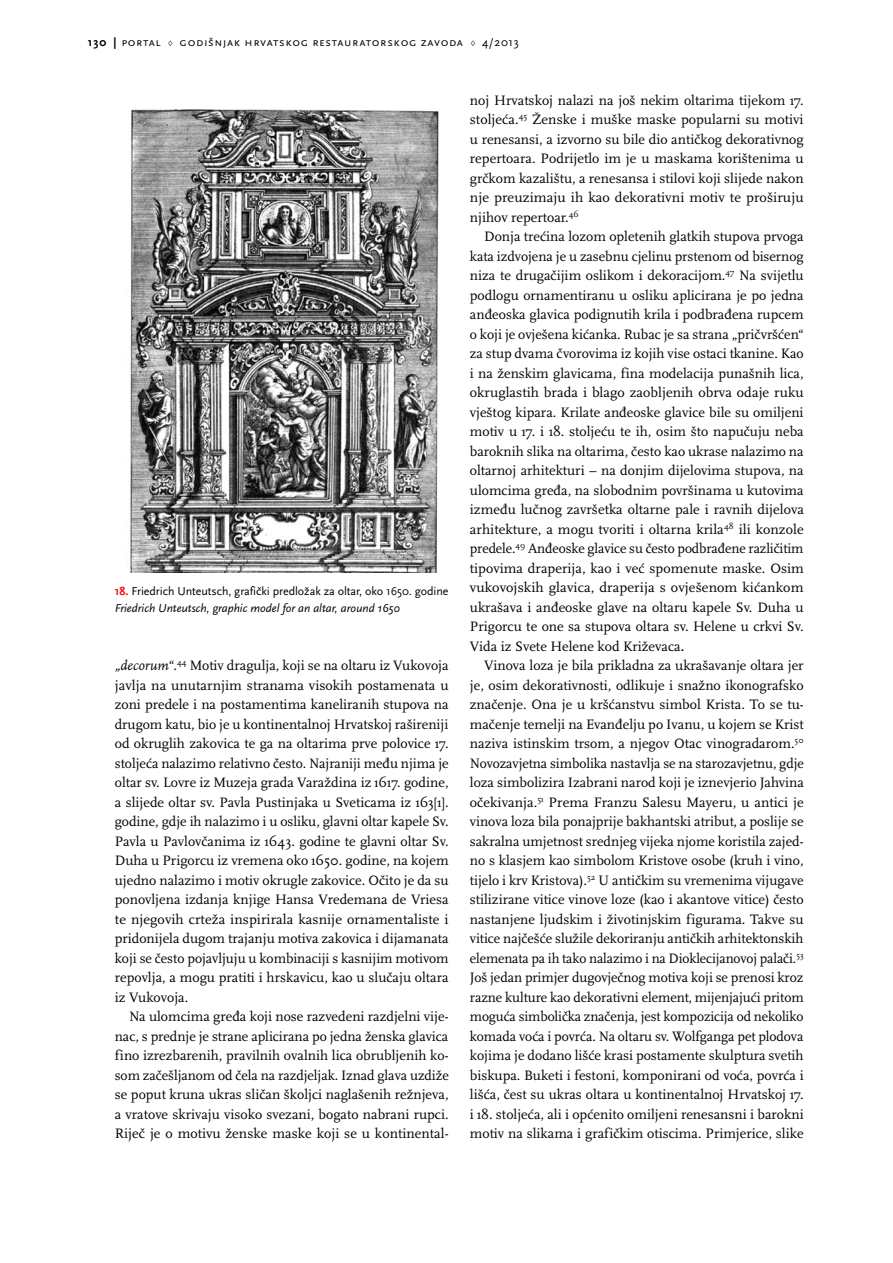
<style>
.page{position:relative;width:893px;height:1263px;background:#fff}
.page>*{position:absolute;margin:0;border:0;box-sizing:border-box;transform-origin:0 0}
.t1{font:14.25px/19.5px "Scala Pro";color:#000;text-align:justify}
.t2{font:12px/16.5px "Scala Sans Pro";letter-spacing:-.005em;color:#000}
.t3{font:12px "Scala Sans Pro";letter-spacing:.05em;color:#000}
.s1{font-weight:700}
.s2{font-family:"Scala Pro"}
.s3{font-weight:700;color:#f00}
.s4{font-style:italic}
</style>
<div class="page">
<img style="left:130px;top:109px;width:309px;height:464px">
<p class="t3" style="left:88px;top:35px;width:432px"><span class="s1">130 |</span> portal <span class="s2">♢</span> Godišnjak Hrvatskog restauratorskog zavoda <span class="s2">♢</span> 4/2013</p>
<p class="t2" style="left:115px;top:583px;width:335px"><span class="s3">18.</span> Friedrich Unteutsch, grafički predložak za oltar, oko 1650. godine<br><span class="s4">Friedrich Unteutsch, graphic model for an altar, around 1650</span></p>
<p class="t1" style="left:115px;top:656px;width:335px"><span class="s4">„decorum</span>“.<sup>44</sup> Motiv dragulja, koji se na oltaru iz Vukovoja javlja na unutarnjim stranama visokih postamenata u zoni predele i na postamentima kaneliranih stupova na drugom katu, bio je u kontinentalnoj Hrvatskoj rašireniji od okruglih zakovica te ga na oltarima prve polovice 17. stoljeća nalazimo relativno često. Najraniji među njima je oltar sv. Lovre iz Muzeja grada Varaždina iz 1617. godine, a slijede oltar sv. Pavla Pustinjaka u Sveticama iz 163[1]. godine, gdje ih nalazimo i u osliku, glavni oltar kapele Sv.<br>Pavla u Pavlovčanima iz 1643. godine te glavni oltar Sv.<br>Duha u Prigorcu iz vremena oko 1650. godine, na kojem ujedno nalazimo i motiv okrugle zakovice. Očito je da su ponovljena izdanja knjige Hansa Vredemana de Vriesa te njegovih crteža inspirirala kasnije ornamentaliste i pridonijela dugom trajanju motiva zakovica i dijamanata koji se često pojavljuju u kombinaciji s kasnijim motivom repovlja, a mogu pratiti i hrskavicu, kao u slučaju oltara iz Vukovoja.</p>
<p class="t1" style="left:115px;top:1007px;width:335px;text-indent:14px">Na ulomcima gređa koji nose razvedeni razdjelni vije&shy;nac, s prednje je strane aplicirana po jedna ženska glavica fino izrezbarenih, pravilnih ovalnih lica obrubljenih ko&shy;som začešljanom od čela na razdjeljak. Iznad glava uzdiže se poput kruna ukras sličan školjci naglašenih režnjeva, a vratove skrivaju visoko svezani, bogato nabrani rupci.<br>Riječ je o motivu ženske maske koji se u kontinental-</p>
<p class="t1" style="left:470px;top:90px;width:335px">noj Hrvatskoj nalazi na još nekim oltarima tijekom 17. stoljeća.<sup>45</sup> Ženske i muške maske popularni su motivi u renesansi, a izvorno su bile dio antičkog dekorativnog repertoara. Podrijetlo im je u maskama korištenima u grčkom kazalištu, a renesansa i stilovi koji slijede nakon nje preuzimaju ih kao dekorativni motiv te proširuju njihov repertoar.<sup>46</sup></p>
<p class="t1" style="left:470px;top:227px;width:336px;text-indent:14px">Donja trećina lozom opletenih glatkih stupova prvoga kata izdvojena je u zasebnu cjelinu prstenom od bisernog niza te drugačijim oslikom i dekoracijom.<sup>47</sup> Na svijetlu podlogu ornamentiranu u osliku aplicirana je po jedna anđeoska glavica podignutih krila i podbrađena rupcem o koji je ovješena kićanka. Rubac je sa strana „pričvršćen“ za stup dvama čvorovima iz kojih vise ostaci tkanine. Kao i na ženskim glavicama, fina modelacija punašnih lica, okruglastih brada i blago zaobljenih obrva odaje ruku vještog kipara. Krilate anđeoske glavice bile su omiljeni motiv u 17. i 18. stoljeću te ih, osim što napučuju neba baroknih slika na oltarima, često kao ukrase nalazimo na oltarnoj arhitekturi − na donjim dijelovima stupova, na ulomcima gređa, na slobodnim površinama u kutovima između lučnog završetka oltarne pale i ravnih dijelova arhitekture, a mogu tvoriti i oltarna krila<sup>48</sup> ili konzole predele.<sup>49</sup> Anđeoske glavice su često podbrađene različitim tipovima draperija, kao i već spomenute maske. Osim vukovojskih glavica, draperija s ovješenom kićankom ukrašava i anđeoske glave na oltaru kapele Sv. Duha u Prigorcu te one sa stupova oltara sv. Helene u crkvi Sv.<br>Vida iz Svete Helene kod Križevaca<span class="s1">.</span></p>
<p class="t1" style="left:470px;top:656px;width:335px;text-indent:14px">Vinova loza je bila prikladna za ukrašavanje oltara jer je, osim dekorativnosti, odlikuje i snažno ikonografsko značenje. Ona je u kršćanstvu simbol Krista. To se tu&shy;mačenje temelji na Evanđelju po Ivanu, u kojem se Krist naziva istinskim trsom, a njegov Otac vinogradarom.<sup>50<br></sup>Novozavjetna simbolika nastavlja se na starozavjetnu, gdje loza simbolizira Izabrani narod koji je iznevjerio Jahvina očekivanja.<sup>51</sup> Prema Franzu Salesu Mayeru, u antici je vinova loza bila ponajprije bakhantski atribut, a poslije se sakralna umjetnost srednjeg vijeka njome koristila zajed&shy;no s klasjem kao simbolom Kristove osobe (kruh i vino, tijelo i krv Kristova).<sup>52</sup> U antičkim su vremenima vijugave stilizirane vitice vinove loze (kao i akantove vitice) često nastanjene ljudskim i životinjskim figurama. Takve su vitice najčešće služile dekoriranju antičkih arhitektonskih elemenata pa ih tako nalazimo i na Dioklecijanovoj palači.<sup>53<br></sup>Još jedan primjer dugovječnog motiva koji se prenosi kroz razne kulture kao dekorativni element, mijenjajući pritom moguća simbolička značenja, jest kompozicija od nekoliko komada voća i povrća. Na oltaru sv. Wolfganga pet plodova kojima je dodano lišće krasi postamente skulptura svetih biskupa. Buketi i festoni, komponirani od voća, povrća i lišća, čest su ukras oltara u kontinentalnoj Hrvatskoj 17. i 18. stoljeća, ali i općenito omiljeni renesansni i barokni motiv na slikama i grafičkim otiscima. Primjerice, slike</p>
</div>
